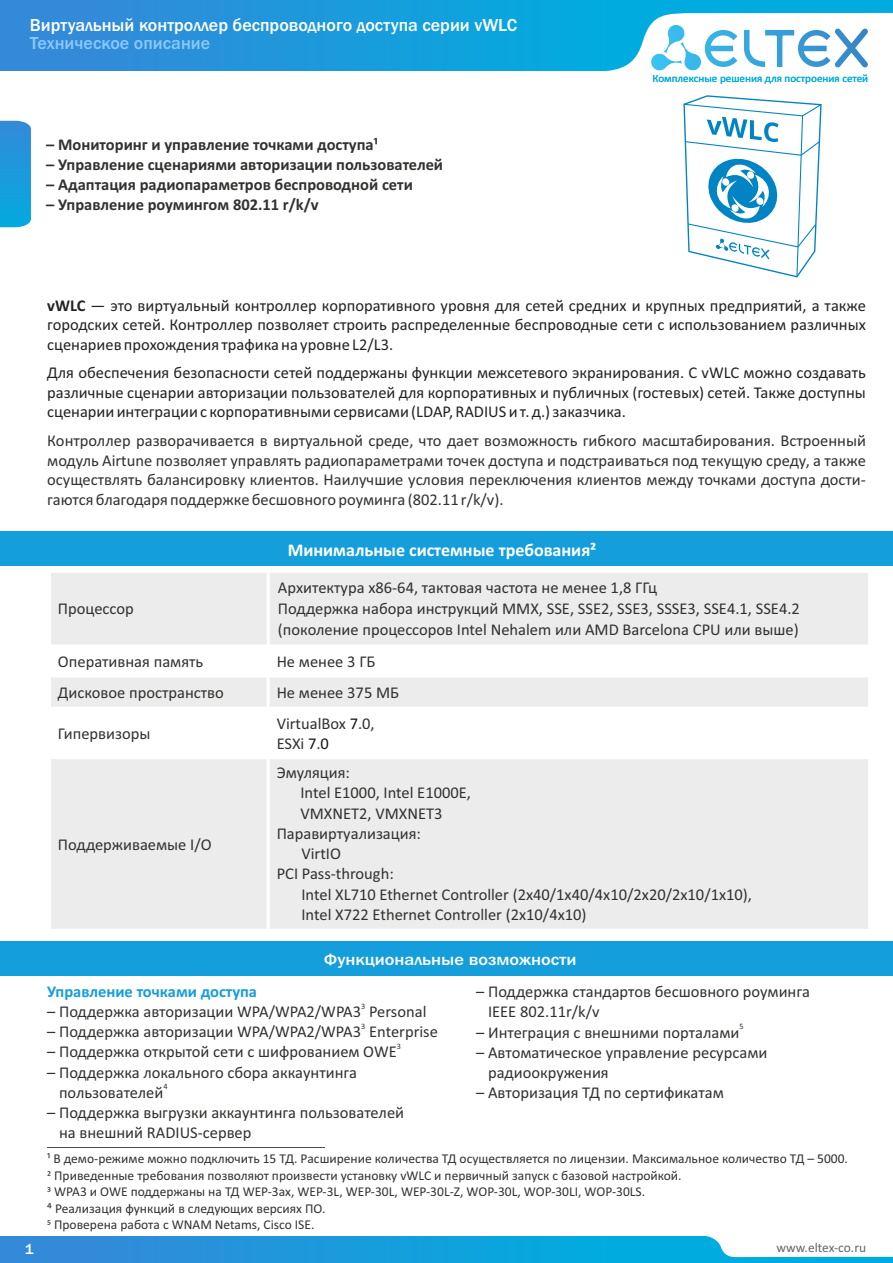
<style>
.page{position:relative;width:893px;height:1263px;background:#fff}
.page>*{position:absolute;margin:0;border:0;box-sizing:border-box;transform-origin:0 0}
.t1{font:500 18px "Franklin Gothic";color:#fff}
.t2{font:700 18px "Calibri";color:#fff}
.t3{font:500 18px "Franklin Gothic";color:#8ac9fc}
.t4{font:16.5px/20.1px "Calibri";color:#313130}
.t5{font:16.5px/19.5px "Calibri";color:#222;text-align:justify}
.t6{font:700 16.5px "Calibri";color:#313130}
.t7{font:500 16.5px "Franklin Gothic";color:#fff;scale:1.11 1}
.t8{font:700 16.5px "Calibri";color:#159edc}
.t9{font:16.5px "Calibri";color:#151616}
.t10{font:500 15px "Franklin Gothic";color:#fff}
.t11{font:13.5px/16.5px "Calibri";color:#313130}
.t12{font:13.5px "Calibri";color:#666}
.t13{font:11.1px "Calibri";color:#00acdf}
.t14{font:8.25px "Calibri";color:#313130}
.s1{font-weight:700}
.s2{color:#151616}
.s3{font-size:12px}
</style>
<div class="page">
<div style="left:0;top:531px;width:893px;height:34px;background:#159edc"></div>
<div style="left:0;top:0;width:893px;height:71px;background:linear-gradient(to right,#3489d9,#00b4e0)"></div>
<svg style="left:589px;top:13px;width:304px;height:58px"></svg>
<div style="left:0;top:1236px;width:893px;height:27px;background:linear-gradient(to right,#3489d9,#00b4e0)"></div>
<svg style="left:703px;top:1236px;width:190px;height:21px"></svg>
<svg style="left:0;top:121px;width:31px;height:106px;background:#1e9bdc"></svg>
<hr style="left:47px;top:1147px;width:277px;height:1px;background:#4e4e4d">
<div style="left:49px;top:571px;width:219px;height:75px;background:#ececec"></div>
<div style="left:268px;top:571px;width:602px;height:75px;background:#ececec"></div>
<div style="left:49px;top:676px;width:219px;height:32px;background:#ececec"></div>
<div style="left:268px;top:676px;width:602px;height:32px;background:#ececec"></div>
<div style="left:49px;top:758px;width:219px;height:172px;background:#ececec"></div>
<div style="left:268px;top:758px;width:602px;height:172px;background:#ececec"></div>
<hr style="left:48px;top:570px;width:3px;height:362px;background:#fff">
<hr style="left:267px;top:570px;width:3px;height:362px;background:#fff">
<hr style="left:868px;top:570px;width:3px;height:362px;background:#fff">
<hr style="left:48px;top:929px;width:823px;height:3px;background:#fff">
<hr style="left:48px;top:756px;width:823px;height:3px;background:#fff">
<hr style="left:48px;top:707px;width:823px;height:3px;background:#fff">
<hr style="left:48px;top:674px;width:823px;height:3px;background:#fff">
<hr style="left:48px;top:644px;width:823px;height:4px;background:#fff">
<hr style="left:48px;top:570px;width:823px;height:3px;background:#fff">
<div style="left:0;top:537px;width:893px;height:29px;background:#159edc"></div>
<div style="left:0;top:942px;width:893px;height:34px;background:#159edc"></div>
<svg style="left:683px;top:95px;width:139px;height:183px"></svg>
<p class="t1" style="left:30px;top:19px;width:489px">Виртуальный контроллер беспроводного доступа серии vWLC</p>
<p class="t3" style="left:30px;top:36px;width:182px">Техническое описание</p>
<p class="t6" style="left:46px;top:137px;width:333px">– Мониторинг и управление точками доступа¹</p>
<p class="t6" style="left:46px;top:158px;width:398px">– Управление сценариями авторизации пользователей</p>
<p class="t6" style="left:46px;top:178px;width:368px">– Адаптация радиопараметров беспроводной сети</p>
<p class="t6" style="left:46px;top:198px;width:274px">– Управление роумингом 802.11 r/k/v</p>
<p class="t13" style="left:652px;top:73px;width:217px">Комплексные решения для построения сетей</p>
<p class="t5" style="left:47px;top:297px;width:820px"><span class="s1">vWLC</span> — это виртуальный контроллер корпоративного уровня для сетей средних и крупных предприятий, а также городских сетей. Контроллер позволяет строить распределенные беспроводные сети с использованием различных сценариев прохождения трафика на уровне L2/L3.</p>
<p class="t5" style="left:47px;top:365px;width:820px">Для обеспечения безопасности сетей поддержаны функции межсетевого экранирования. С vWLC можно создавать различные сценарии авторизации пользователей для корпоративных и публичных (гостевых) сетей. Также доступны сценарии интеграции с корпоративными сервисами (LDAP, RADIUS и т. д.) заказчика.</p>
<p class="t4" style="left:47px;top:432px;width:820px;line-height:19.5px;text-align:justify">Контроллер разворачивается в виртуальной среде, что дает возможность гибкого масштабирования. Встроенный модуль Airtune позволяет управлять радиопараметрами точек доступа и подстраиваться под текущую среду, а также осуществлять балансировку клиентов. Наилучшие условия переключения клиентов между точками доступа дости&shy;гаются благодаря поддержке бесшовного роуминга (802.11 r/k/v).</p>
<p class="t4" style="left:58px;top:600px;width:77px">Процессор</p>
<p class="t2" style="left:288px;top:542px;width:310px">Минимальные системные требования²</p>
<p class="t4" style="left:278px;top:579px;width:523px;line-height:20.9px">Архитектура x86-64, тактовая частота не менее 1,8 ГГц<br>Поддержка набора инструкций MMX, SSE, SSE2, SSE3, SSSE3, SSE4.1, SSE4.2 (поколение процессоров Intel Nehalem или AMD Barcelona CPU или выше)</p>
<p class="t4" style="left:58px;top:652px;width:147px">Оперативная память</p>
<p class="t4" style="left:277px;top:652px;width:100px">Не менее 3 ГБ</p>
<p class="t4" style="left:58px;top:683px;width:167px">Дисковое пространство</p>
<p class="t4" style="left:277px;top:683px;width:124px">Не менее 375 МБ</p>
<p class="t4" style="left:58px;top:724px;width:94px">Гипервизоры</p>
<p class="t4" style="left:277px;top:714px;width:100px">VirtualBox .0,</p>
<p class="t9" style="left:350px;top:716px;width:10px">7</p>
<p class="t4" style="left:277px;top:734px;width:54px">ESXi .<span class="s2">7 0</span></p>
<p class="t4" style="left:58px;top:835px;width:155px">Поддерживаемые I/O</p>
<p class="t4" style="left:277px;top:764px;width:75px">Эмуляция:</p>
<p class="t4" style="left:300px;top:784px;width:172px">Intel E1000, Intel E1000E,</p>
<p class="t4" style="left:300px;top:804px;width:144px">VMXNET2, VMXNET3</p>
<p class="t4" style="left:277px;top:825px;width:146px">Паравиртуализация:</p>
<p class="t4" style="left:301px;top:845px;width:41px">VirtIO</p>
<p class="t4" style="left:277px;top:865px;width:119px">PCI Pass-through:</p>
<p class="t4" style="left:301px;top:885px;width:452px">Intel XL710 Ethernet Controller (2x40/1x40/4x10/2x20/2x10/1x10),</p>
<p class="t4" style="left:301px;top:906px;width:287px">Intel X722 Ethernet Controller (2x10/4x10)</p>
<p class="t7" style="left:324px;top:953px;width:229px">Функциональные возможности</p>
<p class="t4" style="left:488px;top:983px;width:324px;text-indent:-12px">– Поддержка стандартов бесшовного роуминга<br>IEEE 802.11r/k/v</p>
<p class="t14" style="left:739px;top:1023px;width:6px">5</p>
<p class="t4" style="left:476px;top:1023px;width:265px">– Интеграция с внешними порталами</p>
<p class="t4" style="left:488px;top:1043px;width:281px;text-indent:-12px">– Автоматическое управление ресурсами радиоокружения</p>
<p class="t4" style="left:476px;top:1084px;width:249px">– Авторизация ТД по сертификатам</p>
<p class="t8" style="left:47px;top:985px;width:211px">Управление точками доступа</p>
<p class="t14" style="left:361px;top:1003px;width:6px">3</p>
<p class="t4" style="left:47px;top:1003px;width:381px">– Поддержка авторизации WPA/WPA2/WPA3 Personal</p>
<p class="t14" style="left:361px;top:1023px;width:6px">3</p>
<p class="t4" style="left:47px;top:1023px;width:392px">– Поддержка авторизации WPA/WPA2/WPA3 Enterprise</p>
<p class="t14" style="left:397px;top:1043px;width:6px">3</p>
<p class="t4" style="left:47px;top:1043px;width:351px">– Поддержка открытой сети с шифрованием OWE</p>
<p class="t4" style="left:47px;top:1063px;width:311px">– Поддержка локального сбора аккаунтинга</p>
<p class="t14" style="left:163px;top:1083px;width:6px">4</p>
<p class="t4" style="left:59px;top:1083px;width:106px">пользователей</p>
<p class="t4" style="left:59px;top:1104px;width:347px;text-indent:-12px">– Поддержка выгрузки аккаунтинга пользователей на внешний RADIUS-сервер</p>
<p class="t11" style="left:47px;top:1152px;width:802px">¹ В демо-режиме можно подключить 15 ТД. Расширение количества ТД осуществляется по лицензии. Максимальное количество ТД – 5000.<br><span class="s3">²</span> Приведенные требования позволяют произвести установку vWLC и первичный запуск с базовой настройкой.<br><span class="s3">³</span> WPA3 и OWE поддержаны на ТД WEP-3ax, WEP-3L, WEP-30L, WEP-30L-Z, WOP-30L, WOP-30LI, WOP-30LS.<br>⁴ Реализация функций в следующих версиях ПО.<br><span class="s3">⁵</span> Проверена работа с WNAM Netams, Cisco ISE.</p>
<p class="t10" style="left:25px;top:1243px;width:10px">1</p>
<p class="t12" style="left:776px;top:1242px;width:91px">www.eltex-co.ru</p>
</div>
